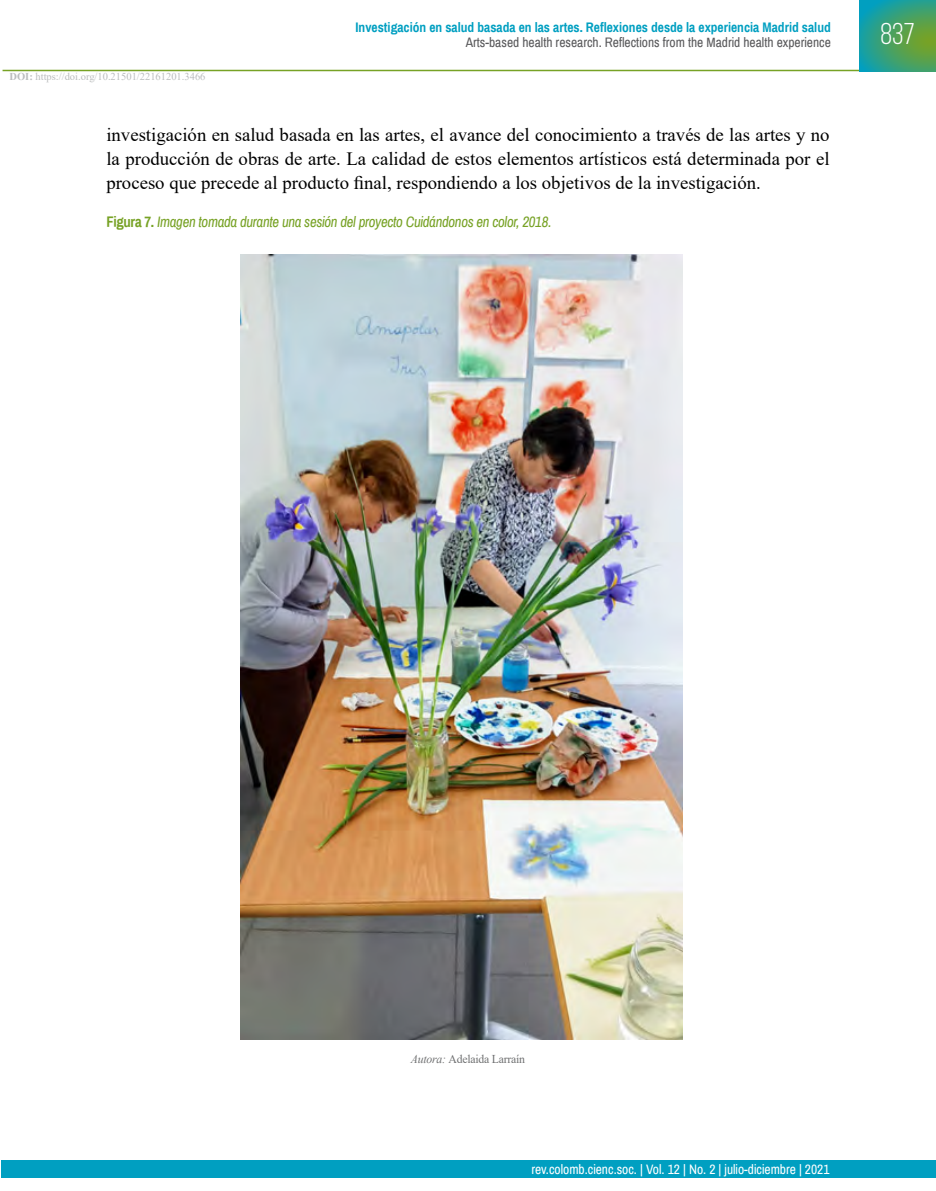
<style>
.page{position:relative;width:936px;height:1191px;background:#fff}
.page>*{position:absolute;margin:0;border:0;box-sizing:border-box;transform-origin:0 0}
.t1{font:30px "Bebas Neue";color:#fff}
.TEXTO_NORMAL{font:18.75px/24px "Times New Roman";color:#000;text-align:justify}
.titulo_tabla{font:italic 15px "Archivo Narrow";letter-spacing:-.02em;color:#77a225}
.t2{font:700 13.5px "Archivo Narrow";color:#009fc1}
.t3{font:13.5px "Archivo Narrow";color:#58585a}
.t4{font:13.5px "Archivo Narrow";color:#fff}
.pie_de_foto_o_de_tab{font:12px "Times New Roman";letter-spacing:-.02em;color:#707172}
.t5{font:10.5px "Times New Roman";color:#bbbdbe}
.s1{font-weight:700}
.s2{font-weight:700;font-style:normal}
.s3{font-style:italic}
</style>
<div class="page">
<div style="left:2px;top:1160px;width:933px;height:18px;background:#009fc1"></div>
<hr style="left:3px;top:70px;width:856px;height:1px;background:#77a225">
<svg style="left:859px;top:0;width:76px;height:71px;background:#3ba073"></svg>
<img style="left:240px;top:254px;width:442px;height:785px">
<p class="t5" style="left:10px;top:69px;width:197px"><span class="s1">DOI:</span> https://doi.org/10.21501/22161201.3466</p>
<p class="t2" style="left:355px;top:19px;width:477px">Investigación en salud basada en las artes. Reflexiones desde la experiencia Madrid salud</p>
<p class="t3" style="left:465px;top:34px;width:366px">Arts-based health research. Reflections from the Madrid health experience</p>
<p class="TEXTO_NORMAL" style="left:106px;top:122px;width:724px">investigación en salud basada en las artes, el avance del conocimiento a través de las artes y no la producción de obras de arte. La calidad de estos elementos artísticos está determinada por el proceso que precede al producto final, respondiendo a los objetivos de la investigación.</p>
<p class="titulo_tabla" style="left:106px;top:213px;width:446px"><span class="s2">Figura 7.</span> Imagen tomada durante una sesión del proyecto Cuidándonos en color, 2018.</p>
<h1 class="t1" style="left:880px;top:18px;width:36px">837</h1>
<p class="pie_de_foto_o_de_tab" style="left:411px;top:1050px;width:116px"><span class="s3">Autora:</span> Adelaida Larraín</p>
<p class="t4" style="left:531px;top:1160px;width:300px">rev.colomb.cienc.soc. | Vol. 12 | No. 2 | julio-diciembre | 2021</p>
</div>
